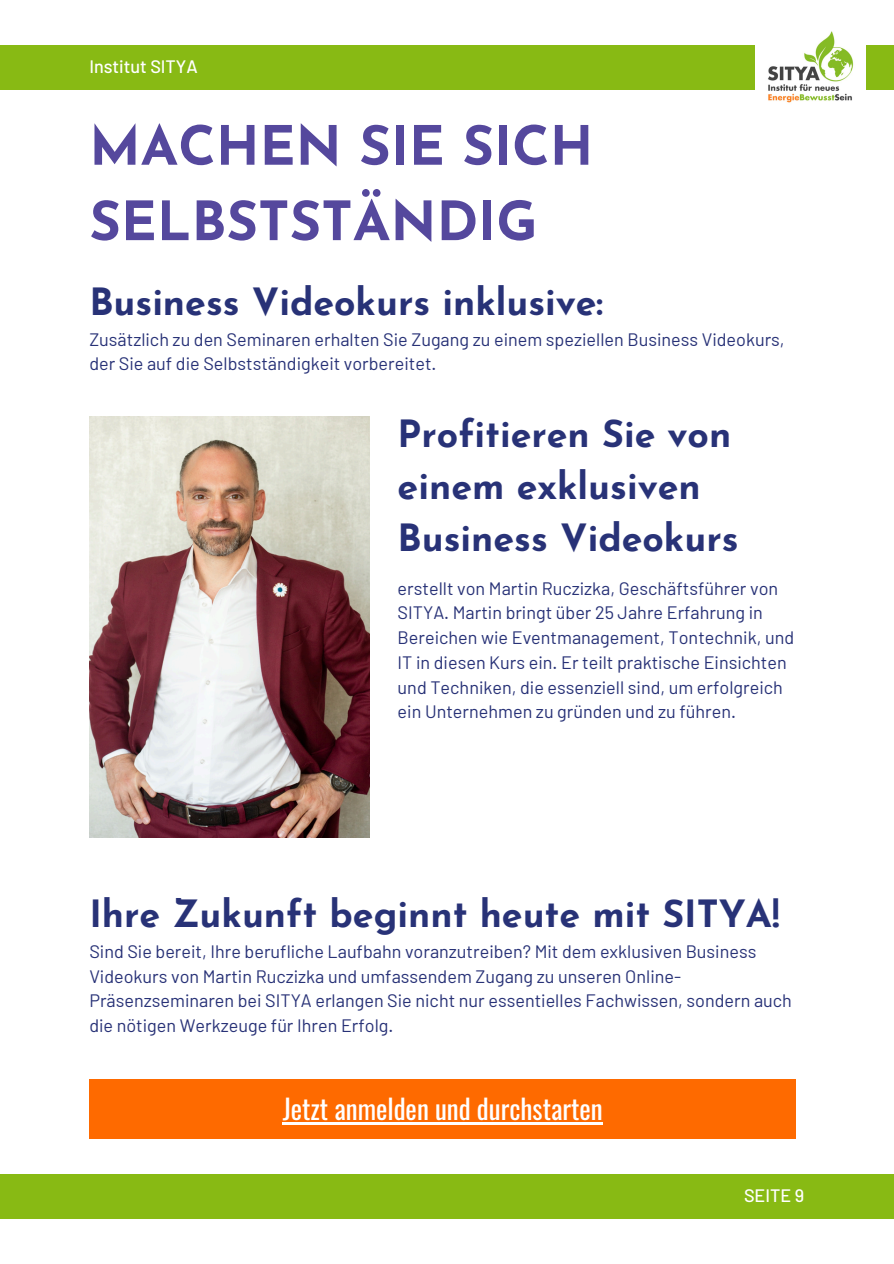
<style>
.page{position:relative;width:894px;height:1264px;background:#fff}
.page>*{position:absolute;margin:0;border:0;box-sizing:border-box;transform-origin:0 0}
.t1{font:700 54px/75.3px "Josefin Sans";color:#55489d}
.t2{font:700 37.5px/51.8px "Josefin Sans";color:#283277}
.t3{font:27px "Oswald";color:#fff}
.t4{font:18px/24.8px "Barlow";color:#283277}
.t5{font:500 18px "Barlow";color:#fff}
</style>
<div class="page">
<div style="left:0;top:45px;width:893px;height:44px;background:#88ba14"></div>
<div style="left:0;top:1174px;width:893px;height:44px;background:#88ba14"></div>
<img style="left:754px;top:31px;width:111px;height:72px">
<img style="left:89px;top:417px;width:280px;height:421px">
<div style="left:89px;top:1078px;width:706px;height:60px;background:#fe6a00"></div>
<hr style="left:282px;top:1122px;width:320px;height:2px;background:#fff">
<p class="t5" style="left:89px;top:55px;width:110px">Institut SITYA</p>
<h2 class="t1" style="left:89px;top:114px;width:505px">MACHEN SIE SICH<br>SELBSTSTÄNDIG</h2>
<h2 class="t2" style="left:89px;top:280px;width:515px">Business Videokurs inklusive:</h2>
<p class="t4" style="left:89px;top:326px;width:696px">Zusätzlich zu den Seminaren erhalten Sie Zugang zu einem speziellen Business Videokurs, der Sie auf die Selbstständigkeit vorbereitet.</p>
<h2 class="t2" style="left:397px;top:412px;width:342px">Profitieren Sie von einem exklusiven<br>Business Videokurs</h2>
<p class="t4" style="left:397px;top:575px;width:398px">erstellt von Martin Ruczizka, Geschäftsführer von SITYA. Martin bringt über 25 Jahre Erfahrung in Bereichen wie Eventmanagement, Tontechnik, und IT in diesen Kurs ein. Er teilt praktische Einsichten und Techniken, die essenziell sind, um erfolgreich ein Unternehmen zu gründen und zu führen.</p>
<h3 class="t2" style="left:89px;top:892px;width:691px">Ihre Zukunft beginnt heute mit SITYA!</h3>
<h4 class="t4" style="left:89px;top:938px;width:704px">Sind Sie bereit, Ihre berufliche Laufbahn voranzutreiben? Mit dem exklusiven Business Videokurs von Martin Ruczizka und umfassendem Zugang zu unseren Online-Präsenzseminaren bei SITYA erlangen Sie nicht nur essentielles Fachwissen, sondern auch die nötigen Werkzeuge für Ihren Erfolg.</h4>
<h1 class="t3" style="left:282px;top:1088px;width:321px">Jetzt anmelden und durchstarten</h1>
<p class="t5" style="left:743px;top:1183px;width:62px">SEITE 9</p>
</div>
